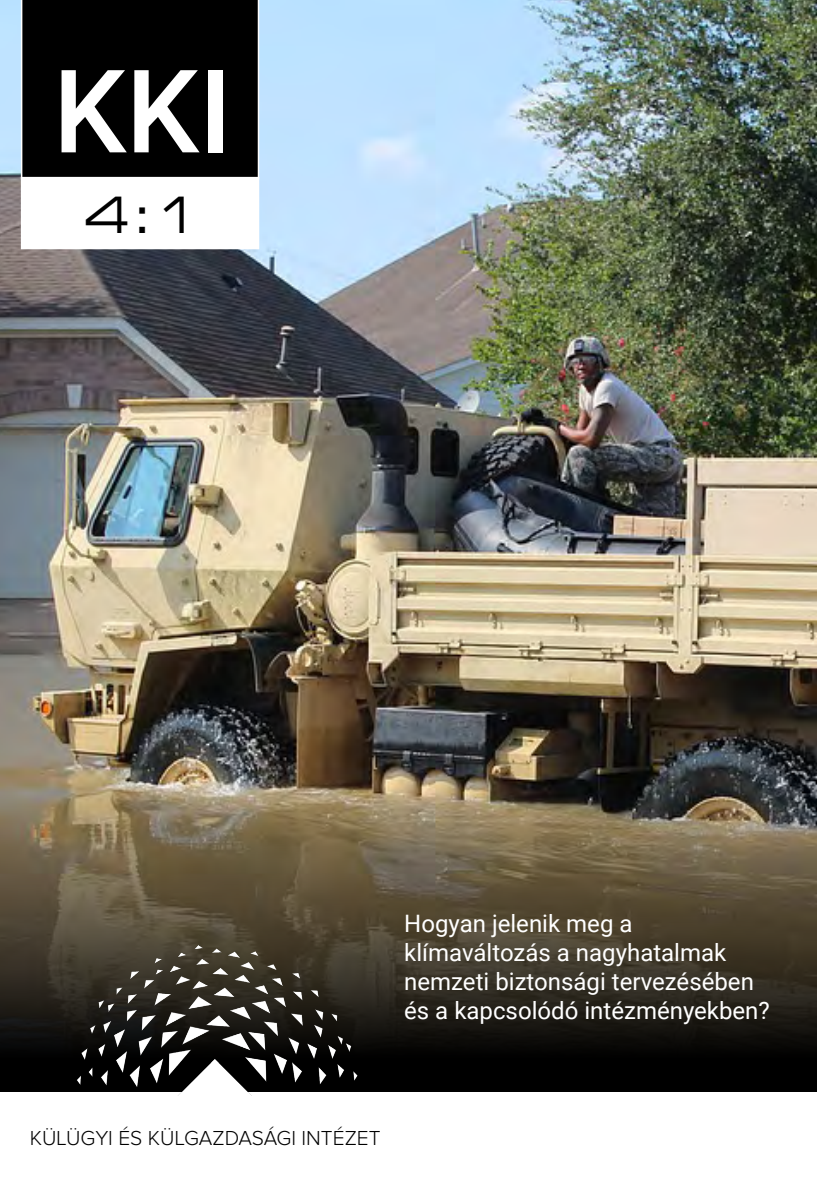
<style>
.page{position:relative;width:817px;height:1187px;background:#fff}
.page>*{position:absolute;margin:0;border:0;box-sizing:border-box;transform-origin:0 0}
.t1{font:500 115.5px "Roboto";color:#fff}
.t2{font:expanded 49.5px "Square 721 BT";color:#000}
.t3{font:24px/28.8px "Roboto";color:#fff}
.t4{font:300 21px "Proxima Nova";color:#000}
</style>
<div class="page">
<img style="left:0;top:0;width:816px;height:667px">
<img style="left:0;top:667px;width:816px;height:425px">
<div style="left:21px;top:0;width:238px;height:177px;background:#000"></div>
<div style="left:22px;top:178px;width:236px;height:70px;background:#fff"></div>
<img style="left:37px;top:945px;width:347px;height:150px">
<h1 class="t1" style="left:53px;top:30px;width:180px">KKI</h1>
<h1 class="t1" style="left:41px;top:100px;width:180px">KKI</h1>
<h2 class="t2" style="left:83px;top:185px;width:119px">4:1</h2>
<p class="t3" style="left:404px;top:908px;width:367px">Hogyan jelenik meg a klímaváltozás a nagyhatalmak nemzeti biztonsági tervezésében és a kapcsolódó intézményekben?</p>
<p class="t4" style="left:30px;top:1128px;width:352px">KÜLÜGYI ÉS KÜLGAZDASÁGI INTÉZET</p>
</div>
